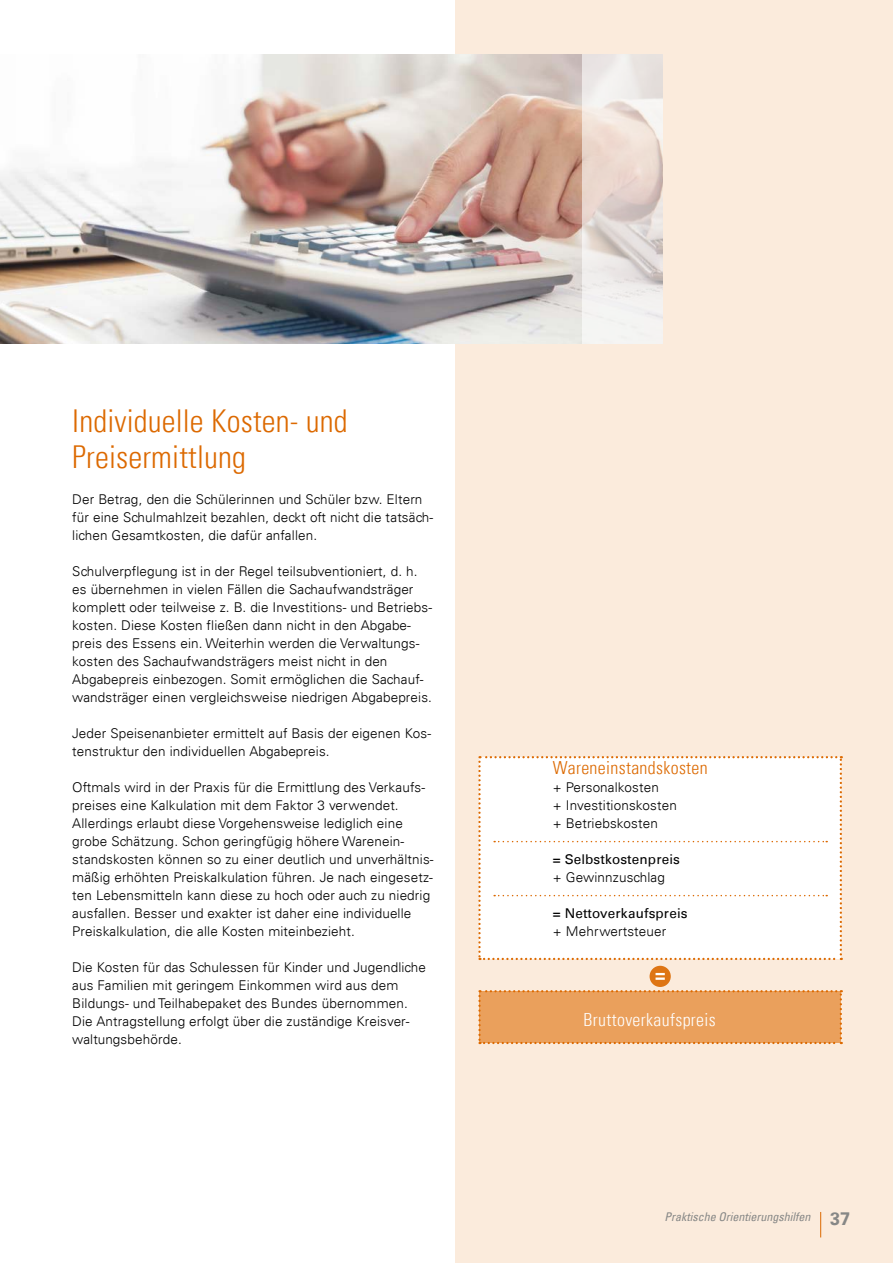
<style>
.page{position:relative;width:893px;height:1263px;background:#fff}
.page>*{position:absolute;margin:0;border:0;box-sizing:border-box;transform-origin:0 0}
.Innenseiten_Headline_Orientierungshilfen{font:300 condensed 31.5px/36px "Univers";letter-spacing:.005em;color:#dc6900}
.Innenseiten_Schaubild_12pt_P{font:300 condensed 18px "Univers";letter-spacing:.02em;color:#dc6900}
.Innenseiten_Schaubild_12pt_P-2{font:300 condensed 18px "Univers";letter-spacing:.02em;color:#fff}
.t1{font:700 18px "Univers";color:#868786}
.Innenseiten_Kapitel_Fliesstext{font:300 13.5px/18px "Univers";letter-spacing:.01em;color:#000}
.t2{font:13.5px/18px "Univers";letter-spacing:.01em;color:#000}
.t3{font:italic condensed 12px "Univers";color:#868786}
.s1{font-weight:300}
</style>
<div class="page">
<div style="left:455px;top:0;width:438px;height:1263px;background:#fbebdc"></div>
<img style="left:0;top:54px;width:583px;height:289px">
<svg style="left:583px;top:54px;width:80px;height:289px"></svg>
<div style="left:650px;top:966px;width:21px;height:21px;background:#de7514;border-radius:50%"></div>
<svg style="left:655px;top:973px;width:10px;height:7px"></svg>
<svg style="left:820px;top:1212px;width:1px;height:25px"></svg>
<svg style="left:478px;top:990px;width:364px;height:54px;background:#eaa05d"></svg>
<div style="left:478px;top:756px;width:364px;height:204px;background:#fff"></div>
<h3 class="Innenseiten_Headline_Orientierungshilfen" style="left:72px;top:403px;width:277px">Individuelle Kosten- und<br>Preisermittlung</h3>
<p class="Innenseiten_Kapitel_Fliesstext" style="left:72px;top:490px;width:363px">Der Betrag, den die Schülerinnen und Schüler bzw. Eltern für eine Schulmahlzeit bezahlen, deckt oft nicht die tatsäch&shy;lichen Gesamtkosten, die dafür anfallen.</p>
<p class="Innenseiten_Kapitel_Fliesstext" style="left:72px;top:562px;width:361px">Schulverpflegung ist in der Regel teilsubventioniert, d. h. es übernehmen in vielen Fällen die Sachaufwandsträger komplett oder teilweise z. B. die Investitions- und Betriebs&shy;kosten. Diese Kosten fließen dann nicht in den Abgabe&shy;preis des Essens ein. Weiterhin werden die Verwaltungs&shy;kosten des Sachaufwandsträgers meist nicht in den Abgabepreis einbezogen. Somit ermöglichen die Sachauf&shy;wandsträger einen vergleichsweise niedrigen Abgabepreis.</p>
<p class="Innenseiten_Kapitel_Fliesstext" style="left:72px;top:724px;width:360px">Jeder Speisenanbieter ermittelt auf Basis der eigenen Kos&shy;tenstruktur den individuellen Abgabepreis.</p>
<p class="Innenseiten_Kapitel_Fliesstext" style="left:72px;top:778px;width:363px">Oftmals wird in der Praxis für die Ermittlung des Verkaufs&shy;preises eine Kalkulation mit dem Faktor 3 verwendet.<br>Allerdings erlaubt diese Vorgehensweise lediglich eine grobe Schätzung. Schon geringfügig höhere Warenein&shy;standskosten können so zu einer deutlich und unverhältnis&shy;mäßig erhöhten Preiskalkulation führen. Je nach eingesetz&shy;ten Lebensmitteln kann diese zu hoch oder auch zu niedrig ausfallen. Besser und exakter ist daher eine individuelle Preiskalkulation, die alle Kosten miteinbezieht.</p>
<p class="Innenseiten_Kapitel_Fliesstext" style="left:72px;top:958px;width:355px">Die Kosten für das Schulessen für Kinder und Jugendliche aus Familien mit geringem Einkommen wird aus dem Bildungs- und Teilhabepaket des Bundes übernommen.<br>Die Antragstellung erfolgt über die zuständige Kreisver‑ waltungsbehörde.</p>
<p class="Innenseiten_Schaubild_12pt_P" style="left:553px;top:757px;width:156px">Wareneinstandskosten</p>
<p class="Innenseiten_Kapitel_Fliesstext" style="left:553px;top:778px;width:125px">+ Personalkosten<br>+ Investitionskosten + Betriebskosten</p>
<p class="t2" style="left:553px;top:850px;width:129px">= Selbstkostenpreis <span class="s1">+ Gewinnzuschlag</span></p>
<p class="t2" style="left:553px;top:904px;width:136px">= Nettoverkaufspreis <span class="s1">+ Mehrwertsteuer</span></p>
<p class="Innenseiten_Schaubild_12pt_P-2" style="left:584px;top:1009px;width:134px">Bruttoverkaufspreis</p>
<p class="t3" style="left:664px;top:1209px;width:147px">Praktische Orientierungshilfen</p>
<h2 class="t1" style="left:830px;top:1208px;width:22px">37</h2>
</div>
